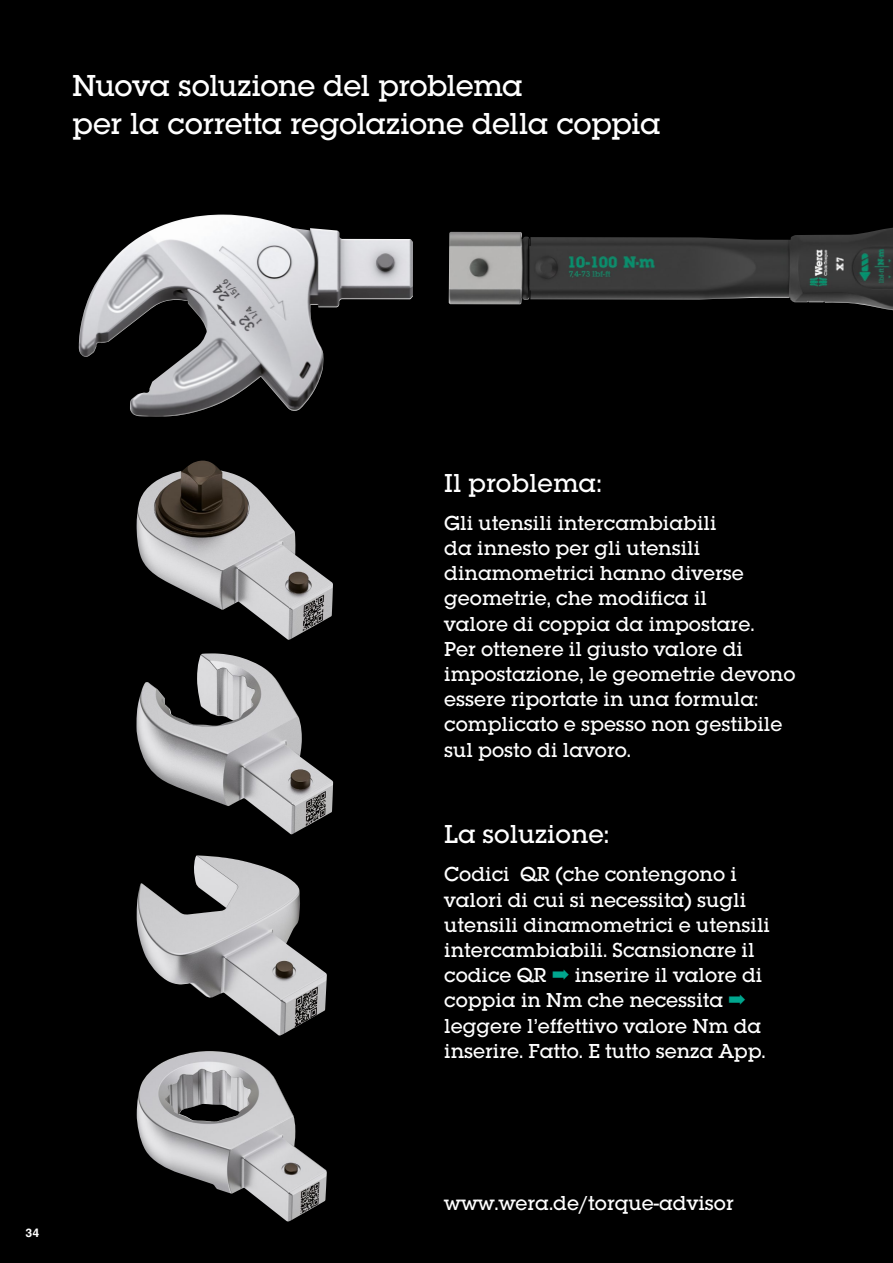
<style>
.page{position:relative;width:893px;height:1263px;background:#000}
.page>*{position:absolute;margin:0;border:0;box-sizing:border-box;transform-origin:0 0}
.t1{font:31.5px/37.8px "co lu regular multiling";letter-spacing:-.02em;color:#fff}
.t2{font:27px "co lu regular multiling";color:#fff}
.t3{font:21px/25.2px "co lu regular multiling";color:#fff}
.t4{font:700 12px "Helvetica World";color:#fff}
.s1{color:#00a68e}
</style>
<div class="page">
<img style="left:79px;top:215px;width:334px;height:202px">
<img style="left:137px;top:461px;width:196px;height:179px">
<img style="left:136px;top:653px;width:197px;height:181px">
<img style="left:137px;top:855px;width:190px;height:180px">
<img style="left:137px;top:1051px;width:190px;height:170px">
<img style="left:449px;top:228px;width:444px;height:82px">
<h1 class="t1" style="left:72px;top:66px;width:590px">Nuova soluzione del problema<br>per la corretta regolazione della coppia</h1>
<p class="t4" style="left:26px;top:1225px;width:15px">34</p>
<p class="t2" style="left:444px;top:466px;width:159px">Il problema:</p>
<p class="t3" style="left:444px;top:510px;width:353px">Gli utensili intercambiabili<br>da innesto per gli utensili dinamometrici hanno diverse geometrie, che modifica il<br>valore di coppia da impostare.<br>Per ottenere il giusto valore di impostazione, le geometrie devono essere riportate in una formula: complicato e spesso non gestibile sul posto di lavoro.</p>
<p class="t2" style="left:444px;top:818px;width:166px">La soluzione:</p>
<p class="t3" style="left:444px;top:861px;width:327px">Codici QR (che contengono i valori di cui si necessita) sugli utensili dinamometrici e utensili intercambiabili. Scansionare il codice QR <span class="s1">➡</span> inserire il valore di coppia in Nm che necessita <span class="s1">➡ </span>leggere l’effettivo valore Nm da inserire. Fatto. E tutto senza App.</p>
<p class="t3" style="left:444px;top:1190px;width:291px">www.wera.de/torque-advisor</p>
</div>
